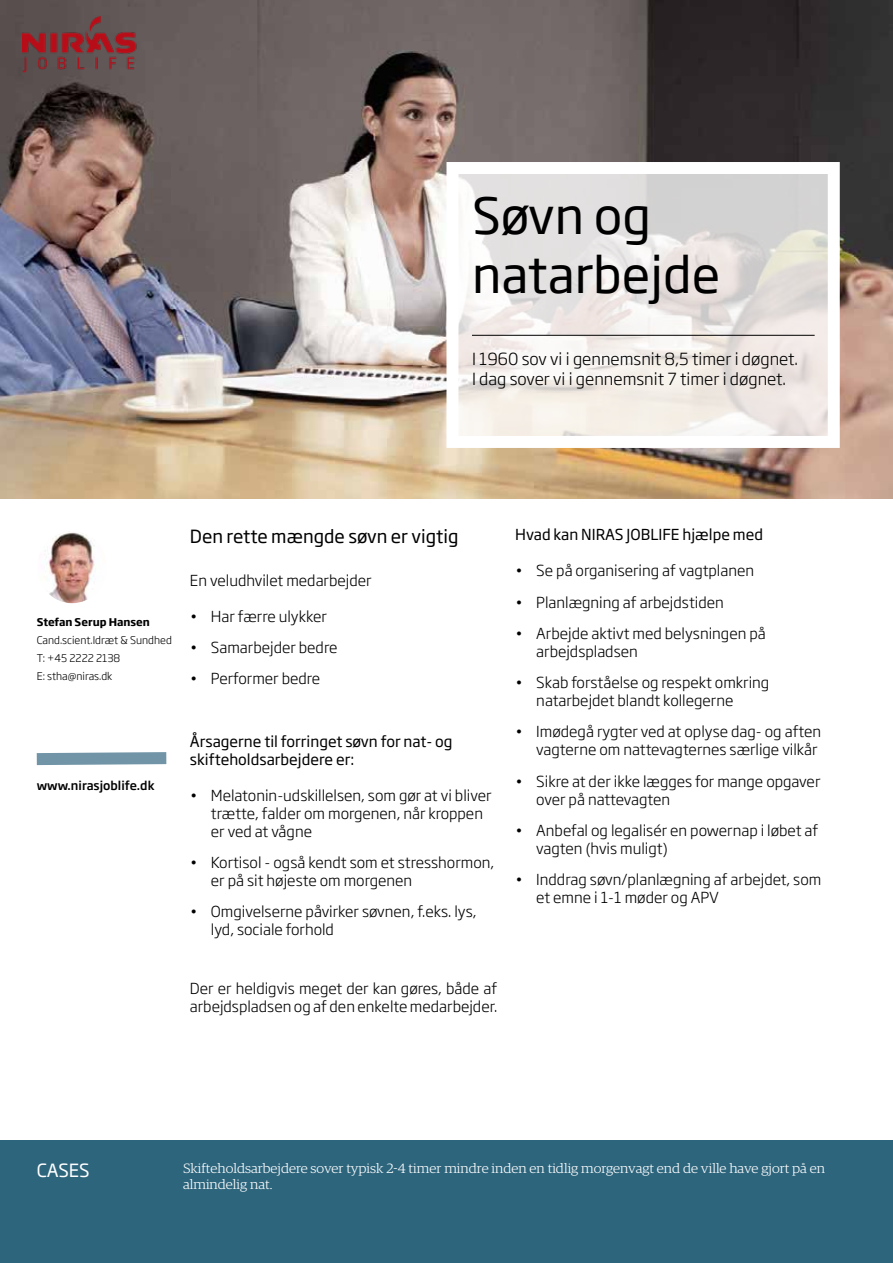
<style>
.page{position:relative;width:893px;height:1263px;background:#fff}
.page>*{position:absolute;margin:0;border:0;box-sizing:border-box;transform-origin:0 0}
.t1{font:49.5px/59.4px "Soho Gothic Pro";color:#000}
.t2{font:18px "Soho Gothic Pro";color:#000}
.t3{font:18px "Soho Gothic Pro";color:#fff}
.t4{font:300 16.5px/19.8px "Soho Gothic Pro";color:#000}
.t5{font:300 15px/18px "Soho Gothic Pro";color:#000}
.t6{font:15px/18px "Soho Gothic Pro";color:#000}
.t7{font:300 13.5px/16.2px "Guardian Egyp";color:#fff;scale:1.07 1}
.t8{font:500 12px "Soho Gothic Pro";color:#000}
.t9{font:300 10.5px/18px "Soho Gothic Pro";color:#000}
.t10{font:700 10.5px "Soho Gothic Pro";color:#000}
</style>
<div class="page">
<img style="left:0;top:0;width:893px;height:499px">
<img style="left:44px;top:532px;width:52px;height:71px">
<svg style="left:459px;top:175px;width:368px;height:260px"></svg>
<hr style="left:472px;top:335px;width:343px;height:1px;background:#000">
<svg style="left:36px;top:752px;width:131px;height:14px;background:#86a5b4"></svg>
<div style="left:0;top:1140px;width:893px;height:123px;background:#2d657d"></div>
<img style="left:22px;top:17px;width:123px;height:55px">
<h1 class="t1" style="left:472px;top:183px;width:250px">Søvn og natarbejde</h1>
<p class="t4" style="left:472px;top:348px;width:328px">I 1960 sov vi i gennemsnit 8,5 timer i døgnet.<br>I dag sover vi i gennemsnit 7 timer i døgnet.</p>
<p class="t10" style="left:37px;top:614px;width:115px">Stefan Serup Hansen</p>
<p class="t9" style="left:37px;top:631px;width:137px">Cand.scient.Idræt &amp; Sundhed<br>T: +45 2222 2138<br>E: stha@niras.dk</p>
<p class="t8" style="left:37px;top:776px;width:119px">www.nirasjoblife.dk</p>
<p class="t2" style="left:190px;top:522px;width:270px">Den rette mængde søvn er vigtig</p>
<p class="t5" style="left:190px;top:570px;width:183px">En veludhvilet medarbejder</p>
<p class="t5" style="left:190px;top:606px;width:138px">• Har færre ulykker</p>
<p class="t5" style="left:190px;top:638px;width:149px">• Samarbejder bedre</p>
<p class="t5" style="left:190px;top:669px;width:132px">• Performer bedre</p>
<p class="t6" style="left:190px;top:731px;width:264px">Årsagerne til forringet søvn for nat- og skifteholdsarbejdere er:</p>
<p class="t5" style="left:211px;top:785px;width:282px;text-indent:-21px">• Melatonin-udskillelsen, som gør at vi bliver trætte, falder om morgenen, når kroppen er ved at vågne</p>
<p class="t5" style="left:211px;top:853px;width:285px;text-indent:-21px">• Kortisol - også kendt som et stresshormon, er på sit højeste om morgenen</p>
<p class="t5" style="left:211px;top:902px;width:267px;text-indent:-21px">• Omgivelserne påvirker søvnen, f.eks. lys, lyd, sociale forhold</p>
<p class="t5" style="left:190px;top:978px;width:309px">Der er heldigvis meget der kan gøres, både af arbejdspladsen og af den enkelte medarbejder.</p>
<p class="t6" style="left:515px;top:525px;width:249px">Hvad kan NIRAS JOBLIFE hjælpe med</p>
<p class="t5" style="left:515px;top:561px;width:240px">• Se på organisering af vagtplanen</p>
<p class="t5" style="left:515px;top:592px;width:210px">• Planlægning af arbejdstiden</p>
<p class="t5" style="left:536px;top:623px;width:231px;text-indent:-21px">• Arbejde aktivt med belysningen på arbejdspladsen</p>
<p class="t5" style="left:536px;top:673px;width:235px;text-indent:-21px">• Skab forståelse og respekt omkring natarbejdet blandt kollegerne</p>
<p class="t5" style="left:515px;top:722px;width:307px;text-align:right">• Imødegå rygter ved at oplyse dag- og aften vagterne om nattevagternes særlige vilkår</p>
<p class="t5" style="left:536px;top:771px;width:286px;text-indent:-21px">• Sikre at der ikke lægges for mange opgaver over på nattevagten</p>
<p class="t5" style="left:536px;top:820px;width:284px;text-indent:-21px">• Anbefal og legalisér en powernap i løbet af vagten (hvis muligt)</p>
<p class="t5" style="left:536px;top:870px;width:287px;text-indent:-21px">• Inddrag søvn/planlægning af arbejdet, som et emne i 1-1 møder og APV</p>
<p class="t3" style="left:37px;top:1156px;width:55px">CASES</p>
<p class="t7" style="left:183px;top:1160px;width:602px">Skifteholdsarbejdere sover typisk 2-4 timer mindre inden en tidlig morgenvagt end de ville have gjort på en almindelig nat.</p>
</div>
